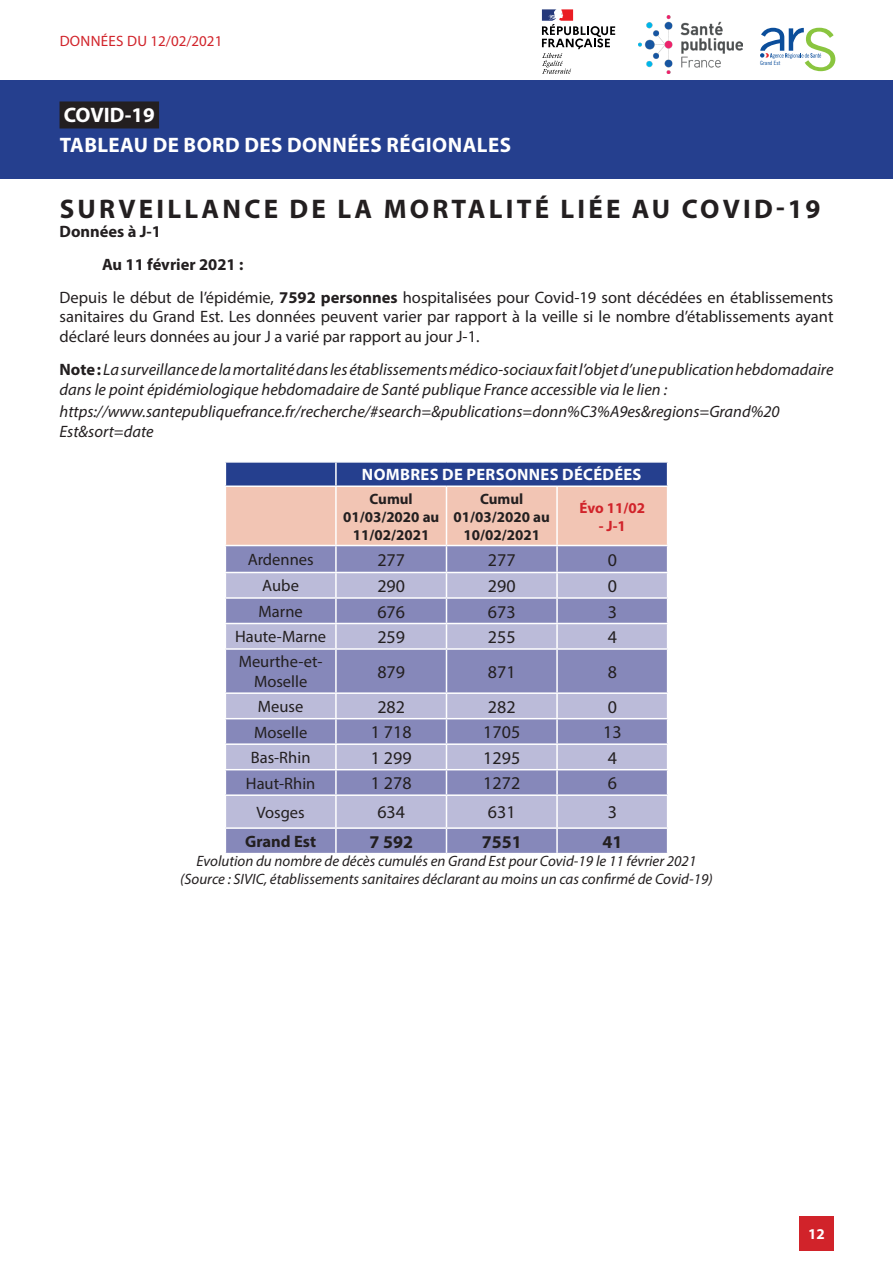
<style>
.page{position:relative;width:893px;height:1263px;background:#fff}
.page>*{position:absolute;margin:0;border:0;box-sizing:border-box;transform-origin:0 0}
.Titre{font:700 27px "Myriad Pro";letter-spacing:.12em;color:#231f20}
.t1{font:700 21px/29.4px "Myriad Pro";letter-spacing:.02em;color:#fff}
.t2{font:18px "Myriad Pro";color:#231f20}
.t3{font:700 18px "Myriad Pro";color:#231f20}
.Texte{font:16.5px/19.8px "Myriad Pro";color:#231f20;text-align:justify}
.Texte-2{font:italic 16.5px/19.8px "Myriad Pro";color:#231f20}
.Texte-3{font:700 16.5px "Myriad Pro";color:#231f20}
.t4{font:700 16.5px "Myriad Pro";letter-spacing:.02em;color:#fff}
.Legende{font:italic 15px "Myriad Pro";color:#231f20}
.t5{font:700 15px/18px "Myriad Pro";color:#231f20;text-align:center}
.t6{font:15px "Myriad Pro";letter-spacing:.02em;color:#d1232a}
.t7{font:700 15px "Myriad Pro";letter-spacing:-.005em;color:#d1232a}
.t8{font:700 15px "Myriad Pro";color:#fff}
.t9{font:5.85px "Trade Gothic LT Std Cn 18";color:#0b4e9b}
.s1{font-weight:700}
.s2{font-weight:700;font-style:normal}
</style>
<div class="page">
<div style="left:0;top:80px;width:893px;height:99px;background:#253f8e"></div>
<div style="left:60px;top:101px;width:99px;height:27px;background:#231f20"></div>
<div style="left:799px;top:1216px;width:34px;height:34px;background:#d1232a"></div>
<img style="left:638px;top:15px;width:104px;height:59px">
<svg style="left:760px;top:28px;width:75px;height:43px"></svg>
<svg style="left:542px;top:9px;width:73px;height:65px"></svg>
<div style="left:226px;top:829px;width:441px;height:24px;background:#8688ba"></div>
<svg style="left:226px;top:650px;width:441px;height:177px;background:#9fa0c8"></svg>
<hr style="left:335px;top:650px;width:2px;height:42px;background:#fff">
<hr style="left:446px;top:650px;width:1px;height:42px;background:#fff">
<hr style="left:556px;top:650px;width:2px;height:42px;background:#fff">
<hr style="left:335px;top:694px;width:2px;height:24px;background:#fff">
<hr style="left:556px;top:694px;width:2px;height:24px;background:#fff">
<hr style="left:335px;top:719px;width:2px;height:24px;background:#fff">
<hr style="left:556px;top:719px;width:2px;height:24px;background:#fff">
<hr style="left:335px;top:745px;width:2px;height:24px;background:#fff">
<hr style="left:556px;top:745px;width:2px;height:24px;background:#fff">
<hr style="left:335px;top:770px;width:2px;height:24px;background:#fff">
<svg style="left:446px;top:694px;width:1px;height:100px"></svg>
<hr style="left:556px;top:770px;width:2px;height:24px;background:#fff">
<hr style="left:335px;top:796px;width:2px;height:31px;background:#fff">
<hr style="left:446px;top:796px;width:1px;height:31px;background:#fff">
<hr style="left:556px;top:796px;width:2px;height:31px;background:#fff">
<hr style="left:335px;top:829px;width:2px;height:24px;background:#fff">
<svg style="left:446px;top:829px;width:1px;height:24px"></svg>
<hr style="left:556px;top:829px;width:2px;height:24px;background:#fff">
<svg style="left:225px;top:462px;width:443px;height:186px;background:#aea3bd"></svg>
<hr style="left:225px;top:692px;width:111px;height:2px;background:#fff">
<hr style="left:225px;top:718px;width:111px;height:1px;background:#fff">
<hr style="left:225px;top:743px;width:111px;height:2px;background:#fff">
<hr style="left:225px;top:769px;width:111px;height:1px;background:#fff">
<hr style="left:225px;top:794px;width:111px;height:2px;background:#fff">
<hr style="left:336px;top:545px;width:110px;height:1px;background:#fff">
<hr style="left:446px;top:545px;width:111px;height:1px;background:#fff">
<hr style="left:557px;top:545px;width:111px;height:1px;background:#fff">
<hr style="left:336px;top:572px;width:110px;height:1px;background:#fff">
<hr style="left:446px;top:572px;width:111px;height:1px;background:#fff">
<hr style="left:557px;top:572px;width:111px;height:1px;background:#fff">
<hr style="left:336px;top:794px;width:110px;height:2px;background:#fff">
<hr style="left:446px;top:794px;width:111px;height:2px;background:#fff">
<hr style="left:557px;top:794px;width:111px;height:2px;background:#fff">
<hr style="left:336px;top:769px;width:110px;height:1px;background:#fff">
<hr style="left:446px;top:769px;width:111px;height:1px;background:#fff">
<hr style="left:557px;top:769px;width:111px;height:1px;background:#fff">
<hr style="left:336px;top:743px;width:110px;height:2px;background:#fff">
<hr style="left:446px;top:743px;width:111px;height:2px;background:#fff">
<hr style="left:557px;top:743px;width:111px;height:2px;background:#fff">
<hr style="left:336px;top:718px;width:110px;height:1px;background:#fff">
<hr style="left:446px;top:718px;width:111px;height:1px;background:#fff">
<hr style="left:557px;top:718px;width:111px;height:1px;background:#fff">
<hr style="left:336px;top:692px;width:110px;height:2px;background:#fff">
<hr style="left:446px;top:692px;width:111px;height:2px;background:#fff">
<hr style="left:557px;top:692px;width:111px;height:2px;background:#fff">
<hr style="left:336px;top:597px;width:110px;height:2px;background:#fff">
<hr style="left:446px;top:597px;width:111px;height:2px;background:#fff">
<hr style="left:557px;top:597px;width:111px;height:2px;background:#fff">
<hr style="left:336px;top:623px;width:110px;height:1px;background:#fff">
<hr style="left:446px;top:623px;width:111px;height:1px;background:#fff">
<hr style="left:557px;top:623px;width:111px;height:1px;background:#fff">
<p class="t6" style="left:60px;top:31px;width:164px">DONNÉES DU 12/02/2021</p>
<p class="t1" style="left:60px;top:100px;width:453px">COVID-19<br>TABLEAU DE BORD DES DONNÉES RÉGIONALES</p>
<p class="t9" style="left:760px;top:59px;width:22px">Grand Est</p>
<p class="Titre" style="left:60px;top:191px;width:762px">SURVEILLANCE DE LA MORTALITÉ LIÉE AU COVID-19</p>
<p class="Texte-3" style="left:60px;top:221px;width:103px">Données à J-1</p>
<p class="Texte-3" style="left:102px;top:254px;width:143px">Au 11 février 2021 :</p>
<p class="Texte" style="left:60px;top:287px;width:775px">Depuis le début de l’épidémie, <span class="s1">7592 personnes</span> hospitalisées pour Covid-19 sont décédées en établissements sanitaires du Grand Est. Les données peuvent varier par rapport à la veille si le nombre d’établissements ayant déclaré leurs données au jour J a varié par rapport au jour J-1.</p>
<p class="Texte-2" style="left:60px;top:359px;width:775px"><span class="s2">Note :</span> La surveillance de la mortalité dans les établissements médico-sociaux fait l’objet d’une publication hebdomadaire dans le point épidémiologique hebdomadaire de Santé publique France accessible via le lien :</p>
<p class="Texte-2" style="left:60px;top:402px;width:722px">https://www.santepubliquefrance.fr/recherche/#search=&amp;publications=donn%C3%A9es&amp;regions=Grand%20</p>
<p class="Texte-2" style="left:60px;top:421px;width:96px">Est&amp;sort=date</p>
<p class="t4" style="left:362px;top:464px;width:281px">NOMBRES DE PERSONNES DÉCÉDÉES</p>
<p class="t5" style="left:343px;top:489px;width:98px">Cumul<br>01/03/2020 au<br>11/02/2021</p>
<p class="t5" style="left:454px;top:489px;width:98px">Cumul<br>01/03/2020 au<br>10/02/2021</p>
<p class="t7" style="left:580px;top:498px;width:67px">Évo 11/02</p>
<p class="t7" style="left:599px;top:516px;width:29px">- J-1</p>
<p class="Texte" style="left:248px;top:549px;width:67px">Ardennes</p>
<p class="t2" style="left:377px;top:549px;width:29px">277</p>
<p class="t2" style="left:488px;top:549px;width:29px">277</p>
<p class="t2" style="left:608px;top:549px;width:11px">0</p>
<p class="Texte" style="left:262px;top:576px;width:38px">Aube</p>
<p class="t2" style="left:377px;top:575px;width:29px">290</p>
<p class="t2" style="left:488px;top:575px;width:29px">290</p>
<p class="t2" style="left:608px;top:575px;width:11px">0</p>
<p class="Texte" style="left:259px;top:601px;width:46px">Marne</p>
<p class="t2" style="left:377px;top:600px;width:29px">676</p>
<p class="t2" style="left:488px;top:600px;width:29px">673</p>
<p class="t2" style="left:608px;top:600px;width:11px">3</p>
<p class="Texte" style="left:235px;top:627px;width:93px">Haute-Marne</p>
<p class="t2" style="left:377px;top:626px;width:29px">259</p>
<p class="t2" style="left:488px;top:626px;width:29px">255</p>
<p class="t2" style="left:608px;top:626px;width:11px">4</p>
<p class="Texte" style="left:239px;top:652px;width:85px">Meurthe-et-</p>
<p class="Texte" style="left:254px;top:671px;width:55px">Moselle</p>
<p class="t2" style="left:377px;top:661px;width:29px">879</p>
<p class="t2" style="left:488px;top:661px;width:29px">871</p>
<p class="t2" style="left:608px;top:661px;width:11px">8</p>
<p class="Texte" style="left:258px;top:696px;width:47px">Meuse</p>
<p class="t2" style="left:377px;top:695px;width:29px">282</p>
<p class="t2" style="left:488px;top:695px;width:29px">282</p>
<p class="t2" style="left:608px;top:695px;width:11px">0</p>
<p class="Texte" style="left:254px;top:722px;width:55px">Moselle</p>
<p class="t2" style="left:371px;top:721px;width:42px">1 718</p>
<p class="t2" style="left:483px;top:721px;width:38px">1705</p>
<p class="t2" style="left:603px;top:721px;width:20px">13</p>
<p class="Texte" style="left:251px;top:747px;width:61px">Bas-Rhin</p>
<p class="t2" style="left:371px;top:746px;width:42px">1 299</p>
<p class="t2" style="left:483px;top:746px;width:38px">1295</p>
<p class="t2" style="left:608px;top:746px;width:11px">4</p>
<p class="Texte" style="left:246px;top:773px;width:71px">Haut-Rhin</p>
<p class="t2" style="left:371px;top:772px;width:42px">1 278</p>
<p class="t2" style="left:483px;top:772px;width:38px">1272</p>
<p class="t2" style="left:608px;top:772px;width:11px">6</p>
<p class="Texte" style="left:256px;top:802px;width:50px">Vosges</p>
<p class="t2" style="left:377px;top:801px;width:29px">634</p>
<p class="t2" style="left:488px;top:801px;width:29px">631</p>
<p class="t2" style="left:608px;top:801px;width:11px">3</p>
<p class="Texte-3" style="left:245px;top:831px;width:73px">Grand Est</p>
<p class="t3" style="left:369px;top:830px;width:45px">7 592</p>
<p class="t3" style="left:482px;top:830px;width:41px">7551</p>
<p class="t3" style="left:602px;top:830px;width:21px">41</p>
<p class="Legende" style="left:197px;top:852px;width:501px">Evolution du nombre de décès cumulés en Grand Est pour Covid-19 le 11 février 2021</p>
<p class="Legende" style="left:180px;top:870px;width:534px">(Source : SIVIC, établissements sanitaires déclarant au moins un cas confirmé de Covid-19)</p>
<p class="t8" style="left:808px;top:1224px;width:18px">12</p>
</div>
